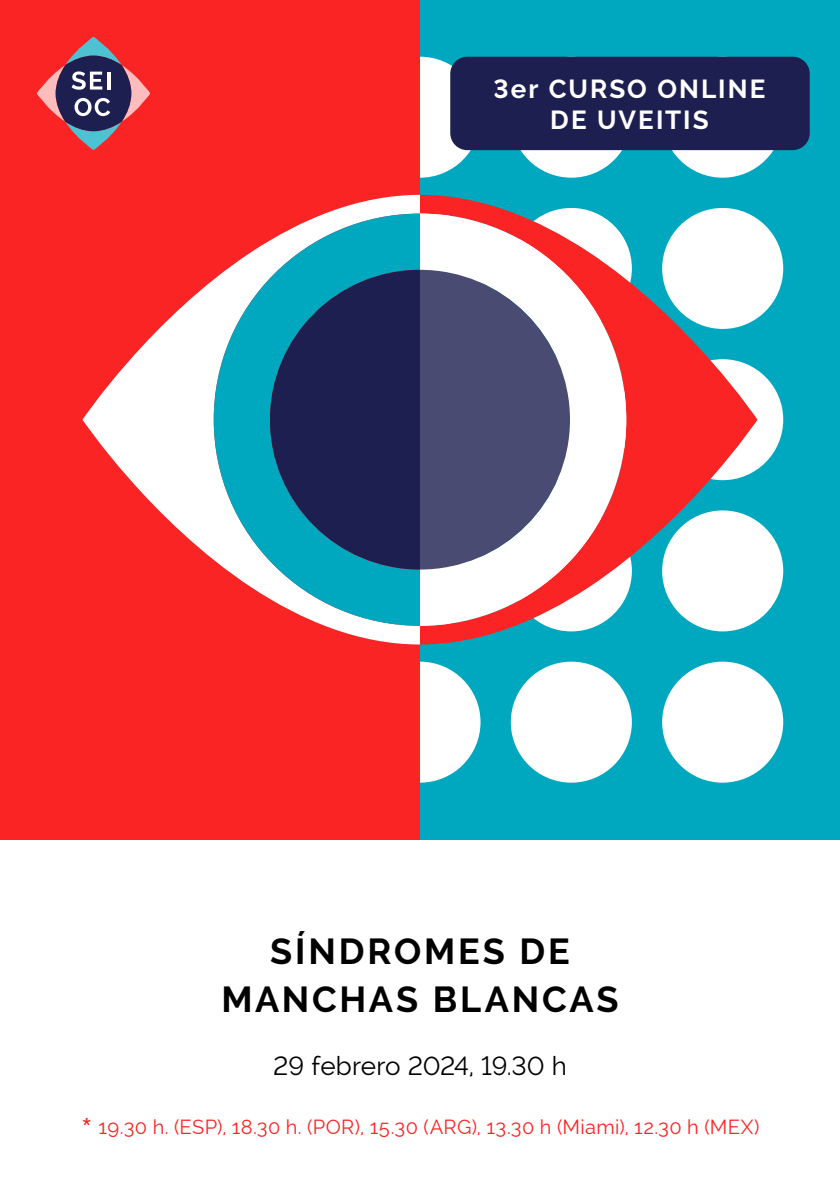
<style>
.page{position:relative;width:840px;height:1191px;background:#fff}
.page>*{position:absolute;margin:0;border:0;box-sizing:border-box;transform-origin:0 0}
.t1{font:700 36px/48px "Raleway";letter-spacing:.08em;color:#000;text-align:center}
.t2{font:700 26px/31.2px "Raleway";letter-spacing:.08em;color:#fff;text-align:center}
.t3{font:26px "Raleway";letter-spacing:.005em;color:#000}
.t4{font:20px "Raleway";letter-spacing:.02em;color:#fa2424}
.s1{font-size:39px}
</style>
<div class="page">
<div style="left:0;top:0;width:420px;height:839px;background:#fa2424"></div>
<div style="left:420px;top:0;width:419px;height:839px;background:#00a8bf"></div>
<div style="left:661px;top:661px;width:121px;height:121px;background:#fff;border-radius:50%"></div>
<div style="left:661px;top:57px;width:121px;height:121px;background:#fff;border-radius:50%"></div>
<div style="left:661px;top:208px;width:121px;height:121px;background:#fff;border-radius:50%"></div>
<div style="left:661px;top:359px;width:121px;height:121px;background:#fff;border-radius:50%"></div>
<div style="left:661px;top:510px;width:121px;height:121px;background:#fff;border-radius:50%"></div>
<div style="left:510px;top:661px;width:121px;height:121px;background:#fff;border-radius:50%"></div>
<div style="left:510px;top:57px;width:121px;height:121px;background:#fff;border-radius:50%"></div>
<svg style="left:420px;top:661px;width:60px;height:121px"></svg>
<svg style="left:420px;top:57px;width:60px;height:121px"></svg>
<svg style="left:82px;top:195px;width:338px;height:449px"></svg>
<svg style="left:420px;top:195px;width:337px;height:449px"></svg>
<svg style="left:420px;top:214px;width:206px;height:412px;background:#f7bebe"></svg>
<svg style="left:213px;top:214px;width:207px;height:412px;fill:#00a8bf"></svg>
<svg style="left:270px;top:270px;width:150px;height:299px;background:#163c66"></svg>
<svg style="left:420px;top:270px;width:149px;height:299px;background:#6e708f"></svg>
<svg style="left:37px;top:37px;width:113px;height:113px"></svg>
<div style="left:450px;top:57px;width:359px;height:93px;background:#1c1f4f;border-radius:17px"></div>
<h2 class="t2" style="left:493px;top:73px;width:273px">3er CURSO ONLINE<br>DE UVEITIS</h2>
<h1 class="t1" style="left:221px;top:927px;width:398px">SÍNDROMES DE<br>MANCHAS BLANCAS</h1>
<h2 class="t3" style="left:273px;top:1050px;width:295px">29 febrero 2024, 19.30 h</h2>
<p class="t4" style="left:80px;top:1115px;width:680px"><span class="s1">*</span> 19.30 h. (ESP), 18.30 h. (POR), 15.30 (ARG), 13.30 h (Miami), 12.30 h (MEX)</p>
</div>
